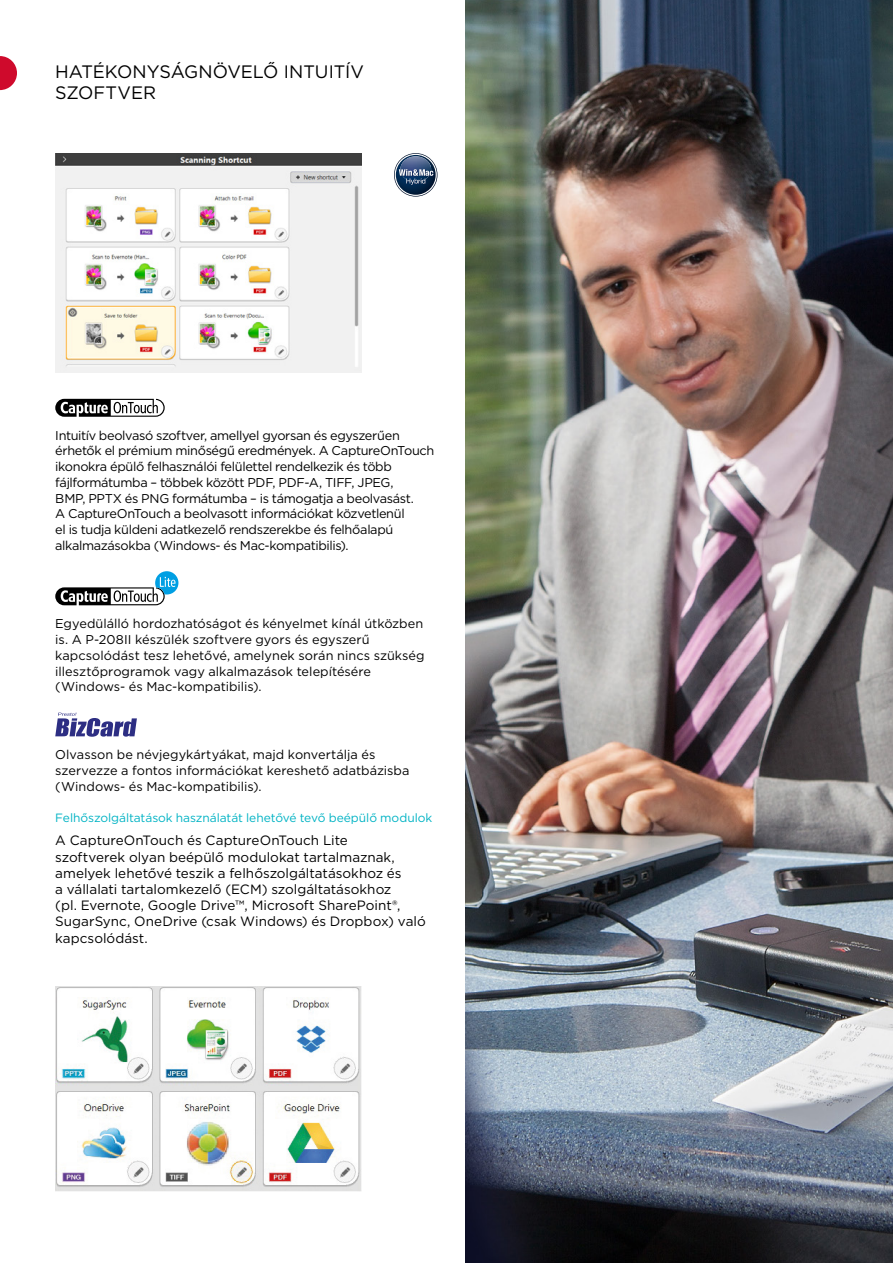
<style>
.page{position:relative;width:893px;height:1263px;background:#fff}
.page>*{position:absolute;margin:0;border:0;box-sizing:border-box;transform-origin:0 0}
.t1{font:18px/21px "Gotham";letter-spacing:-.005em;color:#000}
.t2{font:13.5px/16.2px "Gotham";color:#000}
.t3{font:12.75px/15.8px "Gotham";letter-spacing:-.02em;color:#000}
.t4{font:12.75px/15.8px "Gotham";color:#000}
.t5{font:12px "Gotham";letter-spacing:-.005em;color:#00b3c4}
</style>
<div class="page">
<svg style="left:0;top:56px;width:17px;height:34px"></svg>
<img style="left:466px;top:0;width:427px;height:1263px">
<img style="left:55px;top:986px;width:307px;height:205px">
<svg style="left:55px;top:571px;width:123px;height:34px"></svg>
<img style="left:55px;top:153px;width:307px;height:220px">
<svg style="left:394px;top:153px;width:43px;height:44px"></svg>
<svg style="left:55px;top:713px;width:82px;height:24px"></svg>
<svg style="left:55px;top:399px;width:110px;height:18px"></svg>
<h1 class="t1" style="left:55px;top:61px;width:310px">HATÉKONYSÁGNÖVELŐ INTUITÍV<br>SZOFTVER</h1>
<p class="t3" style="left:55px;top:427px;width:381px">Intuitív beolvasó szoftver, amellyel gyorsan és egyszerűen érhetők el prémium minőségű eredmények. A CaptureOnTouch ikonokra épülő felhasználói felülettel rendelkezik és több fájlformátumba – többek között PDF, PDF-A, TIFF, JPEG,<br>BMP, PPTX és PNG formátumba – is támogatja a beolvasást.<br>A CaptureOnTouch a beolvasott információkat közvetlenül<br>el is tudja küldeni adatkezelő rendszerekbe és felhőalapú alkalmazásokba (Windows- és Mac-kompatibilis).</p>
<p class="t4" style="left:55px;top:616px;width:371px">Egyedülálló hordozhatóságot és kényelmet kínál útközben is. A P-208II készülék szoftvere gyors és egyszerű kapcsolódást tesz lehetővé, amelynek során nincs szükség illesztőprogramok vagy alkalmazások telepítésére (Windows- és Mac-kompatibilis).</p>
<p class="t4" style="left:55px;top:747px;width:356px">Olvasson be névjegykártyákat, majd konvertálja és szervezze a fontos információkat kereshető adatbázisba (Windows- és Mac-kompatibilis).</p>
<p class="t5" style="left:55px;top:810px;width:379px">Felhőszolgáltatások használatát lehetővé tevő beépülő modulok</p>
<p class="t2" style="left:55px;top:832px;width:372px">A CaptureOnTouch és CaptureOnTouch Lite<br>szoftverek olyan beépülő modulokat tartalmaznak, amelyek lehetővé teszik a felhőszolgáltatásokhoz és<br>a vállalati tartalomkezelő (ECM) szolgáltatásokhoz<br>(pl. Evernote, Google Drive™, Microsoft SharePoint®, SugarSync, OneDrive (csak Windows) és Dropbox) való kapcsolódást.</p>
</div>
